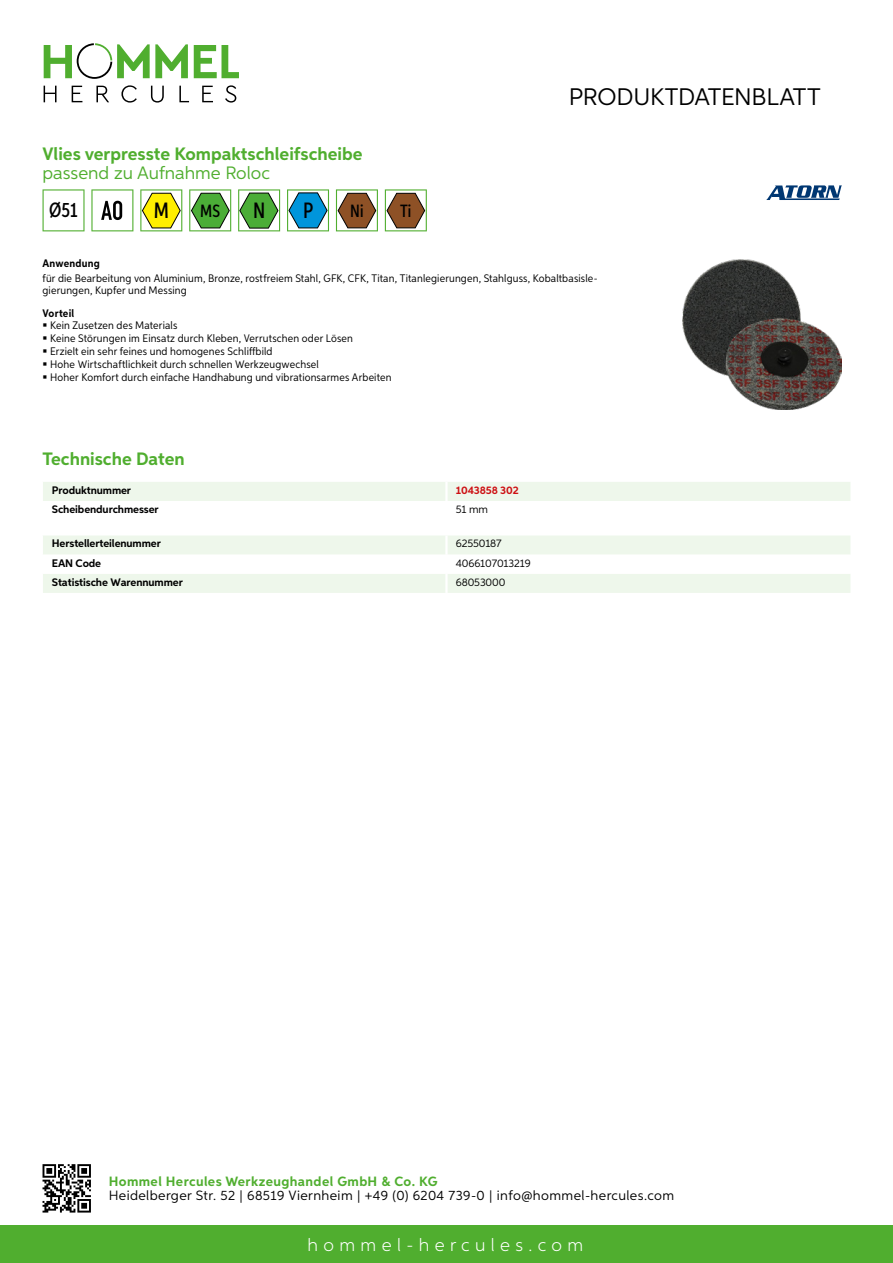
<style>
.page{position:relative;width:893px;height:1263px;background:#fff}
.page>*{position:absolute;margin:0;border:0;box-sizing:border-box;transform-origin:0 0}
.t1{font:24px "Aspira";letter-spacing:-.01em;color:#000}
.t2{font:500 22.2px "Aspira XX Nar";color:#000}
.t3{font:500 20.7px "Aspira XX Nar";color:#000}
.t4{font:700 18px "Aspira";color:#50ae2f}
.t5{font:18px "Aspira";color:#50ae2f}
.t6{font:300 18px "Aspira";letter-spacing:.3em;color:#fff}
.t7{font:500 17.85px "Aspira XX Nar";color:#000}
.t8{font:13.5px "Aspira";letter-spacing:.03em;color:#000}
.t9{font:700 13.5px "Aspira";letter-spacing:.03em;color:#50ae2f}
.t10{font:10.95px/12.8px "Aspira Nar";letter-spacing:.015em;color:#000}
.t11{font:700 10.95px "Aspira";letter-spacing:-.01em;color:#000}
.t12{font:10.95px "Aspira";letter-spacing:-.01em;color:#000}
.t13{font:700 10.95px "Aspira Nar";letter-spacing:.02em;color:#000}
.t14{font:700 10.95px "Aspira";letter-spacing:-.01em;color:#cd1013}
</style>
<div class="page">
<div style="left:0;top:1226px;width:893px;height:37px;background:#50ae2f"></div>
<svg style="left:43px;top:1164px;width:48px;height:48px"></svg>
<svg style="left:194px;top:45px;width:45px;height:33px"></svg>
<svg style="left:44px;top:43px;width:144px;height:36px"></svg>
<svg style="left:44px;top:86px;width:13px;height:16px"></svg>
<svg style="left:72px;top:86px;width:10px;height:16px"></svg>
<svg style="left:96px;top:86px;width:13px;height:16px"></svg>
<svg style="left:121px;top:85px;width:16px;height:18px"></svg>
<svg style="left:151px;top:86px;width:13px;height:17px"></svg>
<svg style="left:179px;top:86px;width:10px;height:16px"></svg>
<svg style="left:202px;top:86px;width:11px;height:16px"></svg>
<svg style="left:225px;top:85px;width:11px;height:18px"></svg>
<div style="left:43px;top:482px;width:807px;height:19px;background:#eef7eb"></div>
<svg style="left:43px;top:536px;width:807px;height:57px"></svg>
<hr style="left:445px;top:574px;width:3px;height:19px;background:#fff">
<svg style="left:43px;top:189px;width:42px;height:42px"></svg>
<svg style="left:91px;top:189px;width:42px;height:42px"></svg>
<svg style="left:140px;top:189px;width:42px;height:42px"></svg>
<svg style="left:189px;top:189px;width:42px;height:42px"></svg>
<svg style="left:238px;top:189px;width:42px;height:42px"></svg>
<svg style="left:287px;top:189px;width:42px;height:42px"></svg>
<svg style="left:336px;top:189px;width:42px;height:42px"></svg>
<svg style="left:385px;top:189px;width:42px;height:42px"></svg>
<img style="left:682px;top:259px;width:160px;height:150px">
<svg style="left:766px;top:185px;width:76px;height:15px"></svg>
<h3 class="t4" style="left:43px;top:142px;width:322px">Vlies verpresste Kompaktschleifscheibe</h3>
<h3 class="t5" style="left:43px;top:162px;width:229px">passend zu Aufnahme Roloc</h3>
<h3 class="t3" style="left:49px;top:197px;width:30px">Ø51</h3>
<h2 class="t2" style="left:154px;top:197px;width:17px">M</h2>
<h3 class="t7" style="left:200px;top:200px;width:21px">MS</h3>
<h2 class="t2" style="left:253px;top:197px;width:14px">N</h2>
<h2 class="t2" style="left:303px;top:197px;width:12px">P</h2>
<h3 class="t7" style="left:350px;top:200px;width:15px">Ni</h3>
<h3 class="t7" style="left:400px;top:200px;width:13px">Ti</h3>
<h1 class="t1" style="left:569px;top:82px;width:253px">Produktdatenblatt</h1>
<p class="t13" style="left:43px;top:257px;width:59px">Anwendung</p>
<p class="t10" style="left:43px;top:273px;width:556px;line-height:12px">für die Bearbeitung von Aluminium, Bronze, rostfreiem Stahl, GFK, CFK, Titan, Titanlegierungen, Stahlguss, Kobaltbasisle&shy;gierungen, Kupfer und Messing</p>
<p class="t13" style="left:43px;top:306px;width:33px">Vorteil</p>
<p class="t10" style="left:50px;top:319px;width:343px">Kein Zusetzen des Materials<br>Keine Störungen im Einsatz durch Kleben, Verrutschen oder Lösen<br>Erzielt ein sehr feines und homogenes Schliffbild<br>Hohe Wirtschaftlichkeit durch schnellen Werkzeugwechsel<br>Hoher Komfort durch einfache Handhabung und vibrationsarmes Arbeiten</p>
<h3 class="t4" style="left:43px;top:448px;width:144px">Technische Daten</h3>
<p class="t11" style="left:52px;top:483px;width:81px">Produktnummer</p>
<p class="t14" style="left:456px;top:483px;width:64px">1043858 302</p>
<p class="t11" style="left:52px;top:502px;width:108px">Scheibendurchmesser</p>
<p class="t12" style="left:456px;top:502px;width:34px">51 mm</p>
<p class="t11" style="left:52px;top:537px;width:111px">Herstellerteilenummer</p>
<p class="t12" style="left:456px;top:537px;width:47px">62550187</p>
<p class="t11" style="left:52px;top:556px;width:51px">EAN Code</p>
<p class="t12" style="left:456px;top:556px;width:76px">4066107013219</p>
<p class="t11" style="left:52px;top:575px;width:132px">Statistische Warennummer</p>
<p class="t12" style="left:456px;top:575px;width:51px">68053000</p>
<p class="t9" style="left:109px;top:1172px;width:330px">Hommel Hercules Werkzeughandel GmbH &amp; Co. KG</p>
<p class="t8" style="left:109px;top:1187px;width:567px">Heidelberger Str. 52 | 68519 Viernheim | +49 (0) 6204 739-0 | info@hommel-hercules.com</p>
<h3 class="t6" style="left:307px;top:1234px;width:277px">hommel-hercules.com</h3>
</div>
